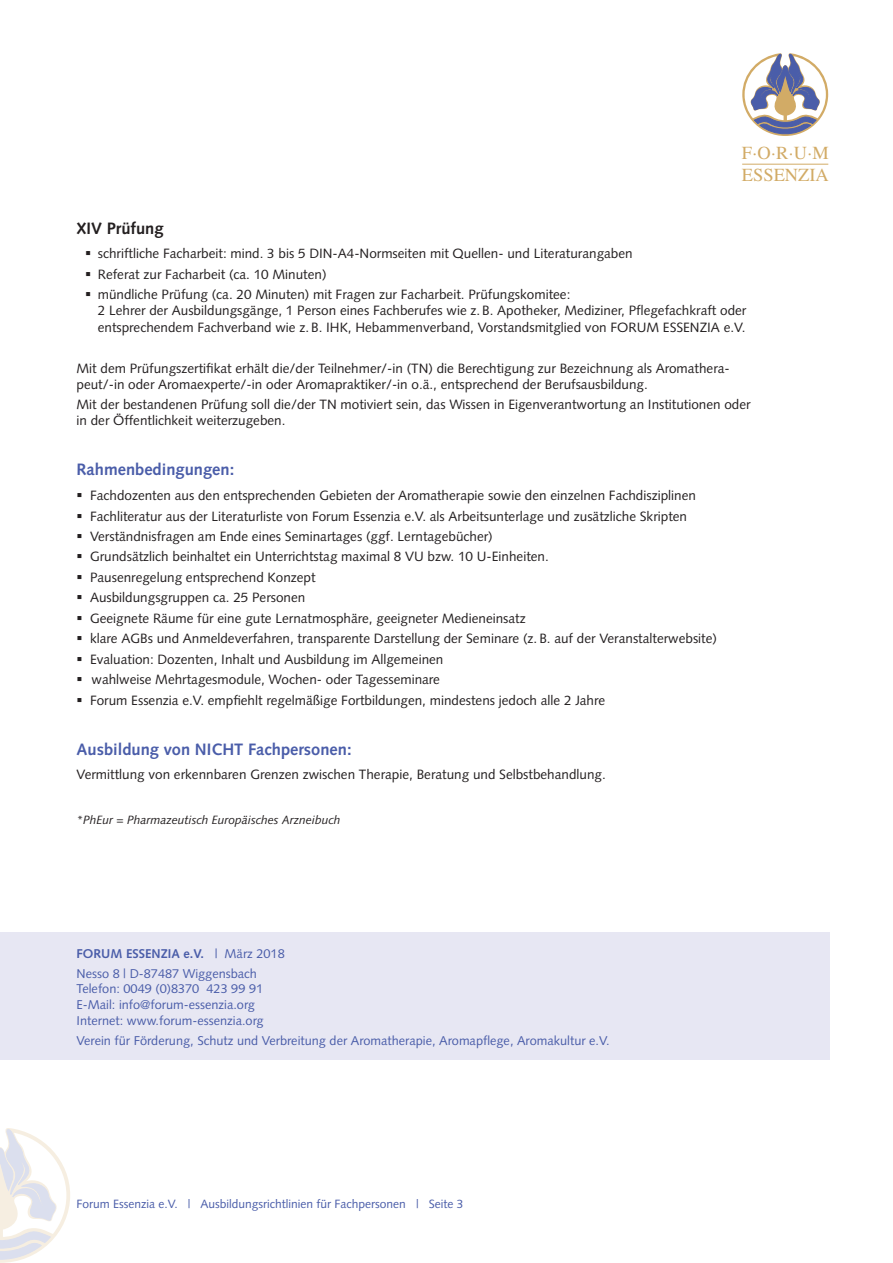
<style>
.page{position:relative;width:893px;height:1263px;background:#fff}
.page>*{position:absolute;margin:0;border:0;box-sizing:border-box;transform-origin:0 0}
.t1{font:18.45px/22px "Times";color:#d2ab66}
.t2{font:700 16.5px "Syntax LT";color:#4a5da9}
.t3{font:700 16.5px "Syntax LT";color:#231f20}
.t4{font:13.5px/16.2px "Syntax LT";color:#231f20}
.t5{font:12.75px/15.8px "Syntax LT";color:#4a5da9}
.t6{font:12px "Syntax LT";color:#4a5da9}
.t7{font:italic 12px "Syntax LT";color:#231f20}
.s1{font-weight:700}
</style>
<div class="page">
<div style="left:0;top:932px;width:829px;height:128px;background:#e7e7f3"></div>
<hr style="left:742px;top:164px;width:86px;height:1px;background:#d2ab66">
<svg style="left:742px;top:53px;width:86px;height:83px"></svg>
<svg style="left:0;top:1128px;width:70px;height:135px"></svg>
<h1 class="t1" style="left:742px;top:141px;width:88px">F·O·R·U·M<br>ESSENZIA</h1>
<p class="t3" style="left:77px;top:218px;width:89px">XIV Prüfung</p>
<p class="t4" style="left:85px;top:246px;width:549px">▪ schriftliche Facharbeit: mind. 3 bis 5 DIN-A4-Normseiten mit Quellen- und Literaturangaben</p>
<p class="t4" style="left:85px;top:266px;width:243px">▪ Referat zur Facharbeit (ca. 10 Minuten)</p>
<p class="t4" style="left:98px;top:286px;width:650px;text-indent:-13px">▪ mündliche Prüfung (ca. 20 Minuten) mit Fragen zur Facharbeit. Prüfungskomitee:<br>2 Lehrer der Ausbildungsgänge, 1 Person eines Fachberufes wie z. B. Apotheker, Mediziner, Pflegefachkraft oder entsprechendem Fachverband wie z. B. IHK, Hebammenverband, Vorstandsmitglied von FORUM ESSENZIA e.V.</p>
<p class="t4" style="left:76px;top:360px;width:655px">Mit dem Prüfungszertifikat erhält die/der Teilnehmer/-in (TN) die Berechtigung zur Bezeichnung als Aromathera&shy;peut/-in oder Aromaexperte/-in oder Aromapraktiker/-in o.ä., entsprechend der Berufsausbildung.</p>
<p class="t4" style="left:76px;top:396px;width:676px">Mit der bestandenen Prüfung soll die/der TN motiviert sein, das Wissen in Eigenverantwortung an Institutionen oder in der Öffentlichkeit weiterzugeben.</p>
<p class="t2" style="left:77px;top:460px;width:159px">Rahmenbedingungen:</p>
<p class="t4" style="left:77px;top:487px;width:621px">▪ Fachdozenten aus den entsprechenden Gebieten der Aromatherapie sowie den einzelnen Fachdisziplinen</p>
<p class="t4" style="left:77px;top:508px;width:612px">▪ Fachliteratur aus der Literaturliste von Forum Essenzia e.V. als Arbeitsunterlage und zusätzliche Skripten</p>
<p class="t4" style="left:77px;top:528px;width:418px">▪ Verständnisfragen am Ende eines Seminartages (ggf. Lerntagebücher)</p>
<p class="t4" style="left:77px;top:549px;width:474px">▪ Grundsätzlich beinhaltet ein Unterrichtstag maximal 8 VU bzw. 10 U-Einheiten.</p>
<p class="t4" style="left:77px;top:569px;width:241px">▪ Pausenregelung entsprechend Konzept</p>
<p class="t4" style="left:77px;top:590px;width:230px">▪ Ausbildungsgruppen ca. 25 Personen</p>
<p class="t4" style="left:77px;top:610px;width:451px">▪ Geeignete Räume für eine gute Lernatmosphäre, geeigneter Medieneinsatz</p>
<p class="t4" style="left:77px;top:630px;width:642px">▪ klare AGBs und Anmeldeverfahren, transparente Darstellung der Seminare (z. B. auf der Veranstalterwebsite)</p>
<p class="t4" style="left:77px;top:651px;width:368px">▪ Evaluation: Dozenten, Inhalt und Ausbildung im Allgemeinen</p>
<p class="t4" style="left:77px;top:671px;width:365px">▪ wahlweise Mehrtagesmodule, Wochen- oder Tagesseminare</p>
<p class="t4" style="left:77px;top:692px;width:530px">▪ Forum Essenzia e.V. empfiehlt regelmäßige Fortbildungen, mindestens jedoch alle 2 Jahre</p>
<p class="t2" style="left:77px;top:739px;width:277px">Ausbildung von NICHT Fachpersonen:</p>
<p class="t4" style="left:77px;top:766px;width:531px">Vermittlung von erkennbaren Grenzen zwischen Therapie, Beratung und Selbstbehandlung.</p>
<p class="t7" style="left:77px;top:812px;width:265px">*PhEur = Pharmazeutisch Europäisches Arzneibuch</p>
<p class="t5" style="left:77px;top:943px;width:210px;line-height:20px"><span class="s1">FORUM ESSENZIA e.V.</span> | März 2018<br>Nesso 8 | D-87487 Wiggensbach</p>
<p class="t5" style="left:77px;top:981px;width:189px">Telefon: 0049 (0)8370 423 99 91<br>E-Mail: info@forum-essenzia.org<br>Internet: www.forum-essenzia.org</p>
<p class="t5" style="left:77px;top:1033px;width:535px">Verein für Förderung, Schutz und Verbreitung der Aromatherapie, Aromapflege, Aromakultur e.V.</p>
<p class="t6" style="left:77px;top:1197px;width:388px">Forum Essenzia e.V. | Ausbildungsrichtlinien für Fachpersonen | Seite 3</p>
</div>
